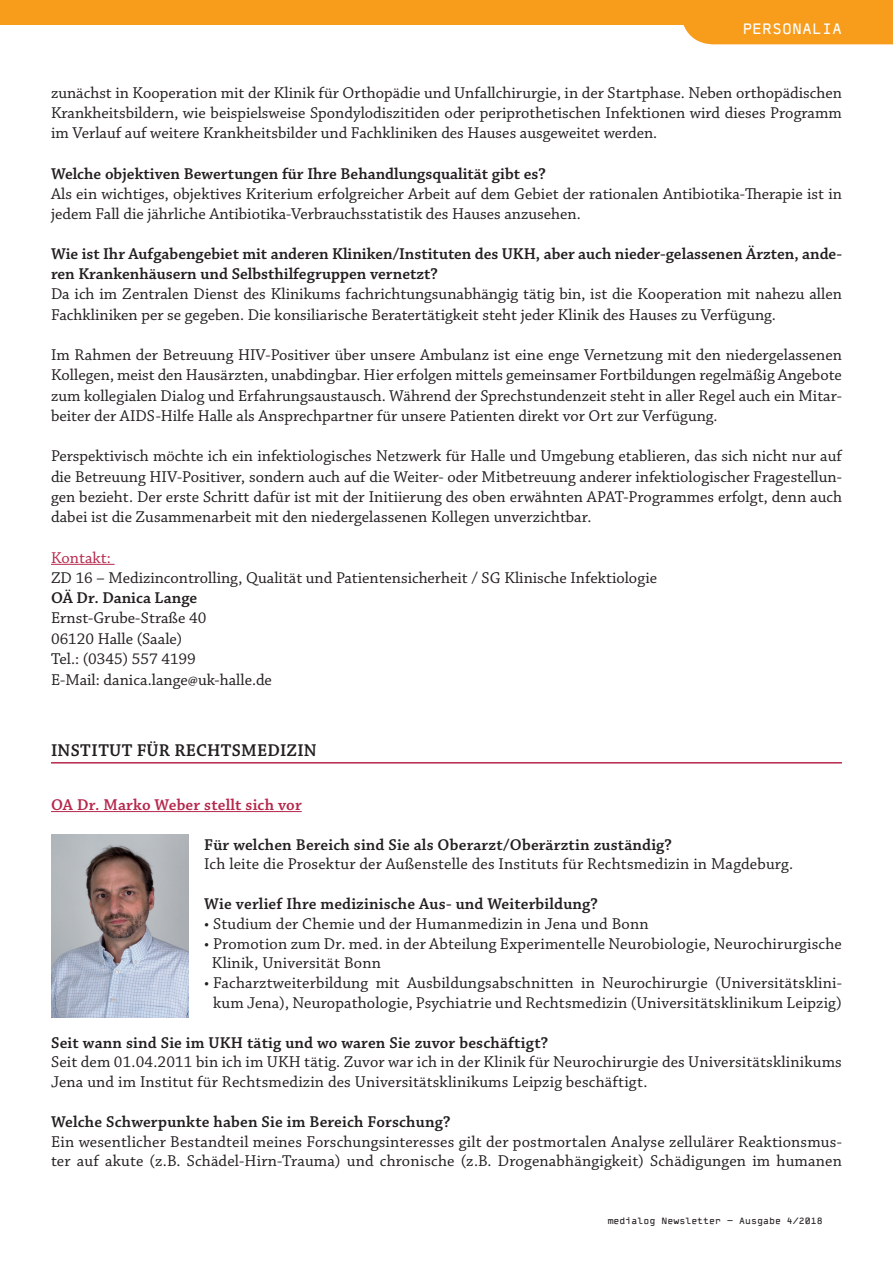
<style>
.page{position:relative;width:893px;height:1263px;background:#fff}
.page>*{position:absolute;margin:0;border:0;box-sizing:border-box;transform-origin:0 0}
.t1{font:600 18px "Chaparral Pro";letter-spacing:.01em;color:#231f20}
.t2{font:16.5px/20.2px "Chaparral Pro";letter-spacing:.01em;color:#231f20}
.t3{font:600 16.5px/20.2px "Chaparral Pro";letter-spacing:.005em;color:#231f20}
.t4{font:600 16.5px "Chaparral Pro";letter-spacing:.01em;color:#b6274b}
.t5{font:16.5px "Chaparral Pro";color:#b6274b}
.t6{font:15px "Typestar OCR";color:#fff}
.t7{font:9px "Typestar OCR";color:#231f20}
</style>
<div class="page">
<div style="left:0;top:0;width:893px;height:25px;background:#f89c1c"></div>
<div style="left:683px;top:25px;width:210px;height:19px;background:#f89c1c"></div>
<hr style="left:51px;top:762px;width:791px;height:1px;background:#b6274b">
<hr style="left:51px;top:811px;width:251px;height:1px;background:#b6274b">
<hr style="left:51px;top:564px;width:64px;height:1px;background:#b6274b">
<img style="left:51px;top:834px;width:138px;height:184px">
<p class="t6" style="left:742px;top:19px;width:101px">PERSONALIA</p>
<p class="t2" style="left:51px;top:83px;width:792px;text-align:justify">zunächst in Kooperation mit der Klinik für Orthopädie und Unfallchirurgie, in der Startphase. Neben orthopädischen Krankheitsbildern, wie beispielsweise Spondylodiszitiden oder periprothetischen Infektionen wird dieses Programm im Verlauf auf weitere Krankheitsbilder und Fachkliniken des Hauses ausgeweitet werden.</p>
<p class="t3" style="left:51px;top:164px;width:496px">Welche objektiven Bewertungen für Ihre Behandlungsqualität gibt es?</p>
<p class="t2" style="left:51px;top:184px;width:792px">Als ein wichtiges, objektives Kriterium erfolgreicher Arbeit auf dem Gebiet der rationalen Antibiotika-Therapie ist in jedem Fall die jährliche Antibiotika-Verbrauchsstatistik des Hauses anzusehen.</p>
<p class="t3" style="left:51px;top:244px;width:792px">Wie ist Ihr Aufgabengebiet mit anderen Kliniken/Instituten des UKH, aber auch nieder-gelassenen Ärzten, ande&shy;ren Krankenhäusern und Selbsthilfegruppen vernetzt?</p>
<p class="t2" style="left:51px;top:285px;width:792px">Da ich im Zentralen Dienst des Klinikums fachrichtungsunabhängig tätig bin, ist die Kooperation mit nahezu allen<br>Fachkliniken per se gegeben. Die konsiliarische Beratertätigkeit steht jeder Klinik des Hauses zu Verfügung.</p>
<p class="t2" style="left:51px;top:345px;width:792px;text-align:justify">Im Rahmen der Betreuung HIV-Positiver über unsere Ambulanz ist eine enge Vernetzung mit den niedergelassenen Kollegen, meist den Hausärzten, unabdingbar. Hier erfolgen mittels gemeinsamer Fortbildungen regelmäßig Angebote zum kollegialen Dialog und Erfahrungsaustausch. Während der Sprechstundenzeit steht in aller Regel auch ein Mitar&shy;beiter der AIDS-Hilfe Halle als Ansprechpartner für unsere Patienten direkt vor Ort zur Verfügung.</p>
<p class="t2" style="left:51px;top:447px;width:792px;text-align:justify">Perspektivisch möchte ich ein infektiologisches Netzwerk für Halle und Umgebung etablieren, das sich nicht nur auf die Betreuung HIV-Positiver, sondern auch auf die Weiter- oder Mitbetreuung anderer infektiologischer Fragestellun&shy;gen bezieht. Der erste Schritt dafür ist mit der Initiierung des oben erwähnten APAT-Programmes erfolgt, denn auch dabei ist die Zusammenarbeit mit den niedergelassenen Kollegen unverzichtbar.</p>
<p class="t5" style="left:51px;top:548px;width:61px">Kontakt:</p>
<p class="t2" style="left:51px;top:568px;width:608px">ZD 16 – Medizincontrolling, Qualität und Patientensicherheit / SG Klinische Infektiologie</p>
<p class="t3" style="left:51px;top:588px;width:148px">OÄ Dr. Danica Lange</p>
<p class="t2" style="left:51px;top:608px;width:222px;line-height:20.7px">Ernst-Grube-Straße 40<br>06120 Halle (Saale)<br>Tel.: (0345) 557 4199<br>E-Mail: danica.lange@uk-halle.de</p>
<p class="t1" style="left:51px;top:740px;width:267px">INSTITUT FÜR RECHTSMEDIZIN</p>
<p class="t4" style="left:51px;top:795px;width:252px">OA Dr. Marko Weber stellt sich vor</p>
<p class="t3" style="left:204px;top:835px;width:469px">Für welchen Bereich sind Sie als Oberarzt/Oberärztin zuständig?</p>
<p class="t2" style="left:204px;top:855px;width:590px">Ich leite die Prosektur der Außenstelle des Instituts für Rechtsmedizin in Magdeburg.</p>
<p class="t3" style="left:204px;top:894px;width:395px">Wie verlief Ihre medizinische Aus- und Weiterbildung?</p>
<p class="t2" style="left:204px;top:914px;width:446px">• Studium der Chemie und der Humanmedizin in Jena und Bonn</p>
<p class="t2" style="left:212px;top:934px;width:632px;line-height:19.8px;text-indent:-8px">• Promotion zum Dr. med. in der Abteilung Experimentelle Neurobiologie, Neurochirurgische<br>Klinik, Universität Bonn</p>
<p class="t2" style="left:204px;top:974px;width:639px;line-height:19.8px;text-align:center">• Facharztweiterbildung mit Ausbildungsabschnitten in Neurochirurgie (Universitätsklini&shy;kum Jena), Neuropathologie, Psychiatrie und Rechtsmedizin (Universitätsklinikum Leipzig)</p>
<p class="t3" style="left:51px;top:1033px;width:499px">Seit wann sind Sie im UKH tätig und wo waren Sie zuvor beschäftigt?</p>
<p class="t2" style="left:51px;top:1053px;width:792px;line-height:19.8px">Seit dem 01.04.2011 bin ich im UKH tätig. Zuvor war ich in der Klinik für Neurochirurgie des Universitätsklinikums<br>Jena und im Institut für Rechtsmedizin des Universitätsklinikums Leipzig beschäftigt.</p>
<p class="t3" style="left:51px;top:1112px;width:401px">Welche Schwerpunkte haben Sie im Bereich Forschung?</p>
<p class="t2" style="left:51px;top:1132px;width:792px;line-height:19.8px">Ein wesentlicher Bestandteil meines Forschungsinteresses gilt der postmortalen Analyse zellulärer Reaktionsmus&shy;ter auf akute (z.B. Schädel-Hirn-Trauma) und chronische (z.B. Drogenabhängigkeit) Schädigungen im humanen</p>
<p class="t7" style="left:608px;top:1215px;width:217px">medialog Newsletter - Ausgabe 4/2018</p>
</div>
